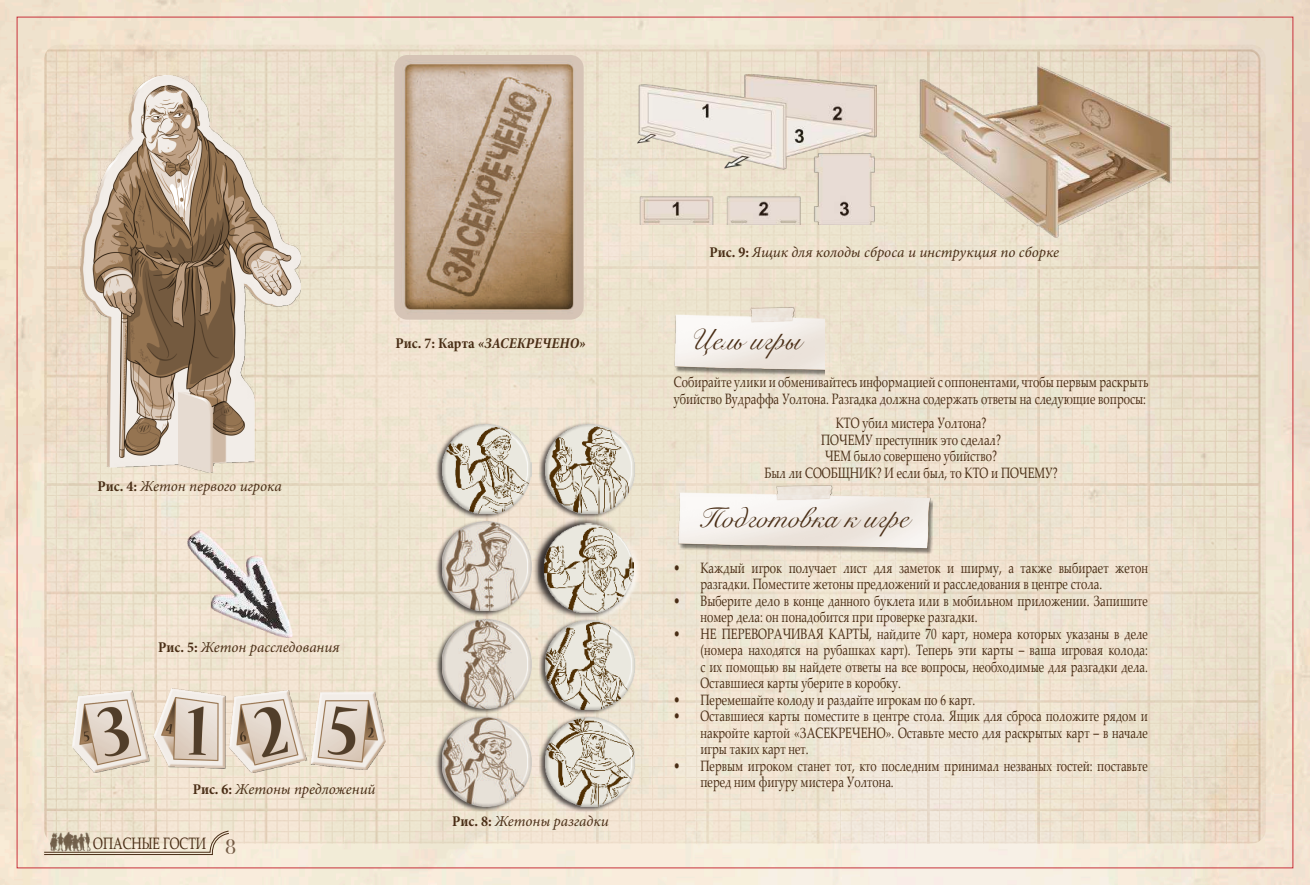
<style>
.page{position:relative;width:1310px;height:885px;background:#fff}
.page>*{position:absolute;margin:0;border:0;box-sizing:border-box;transform-origin:0 0}
.t1{font:28.5px "Snell Roundhand";color:#492d15}
.t2{font:16.5px "Palatino Linotype";color:#482c14;scale:.75 1}
.t3{font:15px/16.5px "Palatino Linotype";color:#492d15;scale:.75 1}
.t4{font:italic 15px "Minion Pro";color:#492d15}
.t5{font:italic 700 condensed 15px "Minion Pro";color:#492d15}
.s1{font-weight:700;font-style:normal;font-stretch:condensed}
.s2{font-style:normal}
.s3{font-family:"Bodoni Svty Two OSITCTT";font-size:21.9px;color:#492d15}
</style>
<div class="page">
<img style="left:0;top:0;width:1310px;height:884px">
<img style="left:44px;top:45px;width:1221px;height:798px">
<svg style="left:44px;top:830px;width:185px;height:24px"></svg>
<img style="left:81px;top:75px;width:220px;height:398px">
<img style="left:72px;top:688px;width:313px;height:84px">
<img style="left:394px;top:55px;width:190px;height:264px">
<img style="left:673px;top:307px;width:152px;height:69px">
<img style="left:675px;top:484px;width:257px;height:69px">
<img style="left:638px;top:74px;width:238px;height:150px">
<img style="left:919px;top:66px;width:253px;height:171px">
<div style="left:435px;top:520px;width:97px;height:96px;background:#231f20;opacity:.75"></div>
<div style="left:440px;top:519px;width:93px;height:92px;background:#231f20;opacity:.74"></div>
<div style="left:435px;top:422px;width:97px;height:97px;background:#231f20;opacity:.75"></div>
<div style="left:440px;top:422px;width:93px;height:91px;background:#231f20;opacity:.74"></div>
<div style="left:564px;top:526px;width:77px;height:98px;background:#fff;opacity:.75"></div>
<div style="left:531px;top:515px;width:89px;height:100px;background:#231f20;opacity:.74"></div>
<div style="left:539px;top:521px;width:94px;height:97px;background:#231f20;opacity:.75"></div>
<div style="left:543px;top:523px;width:91px;height:90px;background:#231f20;opacity:.74"></div>
<div style="left:539px;top:715px;width:96px;height:97px;background:#231f20;opacity:.75"></div>
<div style="left:544px;top:714px;width:93px;height:92px;background:#231f20;opacity:.74"></div>
<div style="left:435px;top:617px;width:97px;height:97px;background:#231f20;opacity:.75"></div>
<div style="left:440px;top:617px;width:93px;height:91px;background:#231f20;opacity:.74"></div>
<div style="left:539px;top:422px;width:96px;height:97px;background:#231f20;opacity:.75"></div>
<div style="left:544px;top:422px;width:93px;height:91px;background:#231f20;opacity:.74"></div>
<div style="left:435px;top:715px;width:97px;height:97px;background:#231f20;opacity:.75"></div>
<div style="left:440px;top:714px;width:93px;height:92px;background:#231f20;opacity:.74"></div>
<div style="left:539px;top:618px;width:96px;height:97px;background:#231f20;opacity:.75"></div>
<div style="left:544px;top:618px;width:93px;height:91px;background:#231f20;opacity:.74"></div>
<img style="left:187px;top:529px;width:106px;height:108px">
<p class="t4" style="left:98px;top:476px;width:186px"><span class="s1">Рис. 4:</span> Жетон первого игрока</p>
<p class="t5" style="left:395px;top:332px;width:192px"><span class="s2">Рис. 7: Карта</span> «ЗАСЕКРЕЧЕНО»</p>
<p class="t4" style="left:158px;top:637px;width:183px"><span class="s1">Рис. 5:</span> Жетон расследования</p>
<p class="t4" style="left:193px;top:779px;width:184px"><span class="s1">Рис. 6:</span> Жетоны предложений</p>
<p class="t2" style="left:93px;top:831px;width:191px">ОПАСНЫЕ ГОСТИ <span class="s3">8</span></p>
<p class="t4" style="left:452px;top:810px;width:158px"><span class="s1">Рис. 8:</span> Жетоны разгадки</p>
<p class="t4" style="left:709px;top:241px;width:351px"><span class="s1">Рис. 9:</span> Ящик для колоды сброса и инструкция по сборке</p>
<h1 class="t1" style="left:689px;top:317px;width:113px">Цель игры</h1>
<p class="t3" style="left:674px;top:373px;width:634px">Собирайте улики и обменивайтесь информацией с оппонентами, чтобы первым раскрыть убийство Вудраффа Уолтона. Разгадка должна содержать ответы на следующие вопросы:</p>
<p class="t3" style="left:764px;top:414px;width:393px;text-align:center">КТО убил мистера Уолтона?<br>ПОЧЕМУ преступник это сделал?<br>ЧЕМ было совершено убийство?<br>Был ли СООБЩНИК? И если был, то КТО и ПОЧЕМУ?</p>
<h1 class="t1" style="left:699px;top:495px;width:211px">Подготовка к игре</h1>
<p class="t3" style="left:700px;top:558px;width:598px;text-indent:-27px">• Каждый игрок получает лист для заметок и ширму, а также выбирает жетон разгадки. Поместите жетоны предложений и расследования в центре стола.</p>
<p class="t3" style="left:700px;top:591px;width:598px;text-indent:-27px">• Выберите дело в конце данного буклета или в мобильном приложении. Запишите номер дела: он понадобится при проверке разгадки.</p>
<p class="t3" style="left:700px;top:624px;width:598px;text-align:justify;text-indent:-27px">• НЕ ПЕРЕВОРАЧИВАЯ КАРТЫ, найдите 70 карт, номера которых указаны в деле (номера находятся на рубашках карт). Теперь эти карты – ваша игровая колода: с их помощью вы найдете ответы на все вопросы, необходимые для разгадки дела.<br>Оставшиеся карты уберите в коробку.</p>
<p class="t3" style="left:673px;top:690px;width:404px">• Перемешайте колоду и раздайте игрокам по 6 карт.</p>
<p class="t3" style="left:700px;top:707px;width:598px;text-align:justify;text-indent:-27px">• Оставшиеся карты поместите в центре стола. Ящик для сброса положите рядом и накройте картой «ЗАСЕКРЕЧЕНО». Оставьте место для раскрытых карт – в начале игры таких карт нет.</p>
<p class="t3" style="left:700px;top:756px;width:598px;text-indent:-27px">• Первым игроком станет тот, кто последним принимал незваных гостей: поставьте перед ним фигуру мистера Уолтона.</p>
</div>
